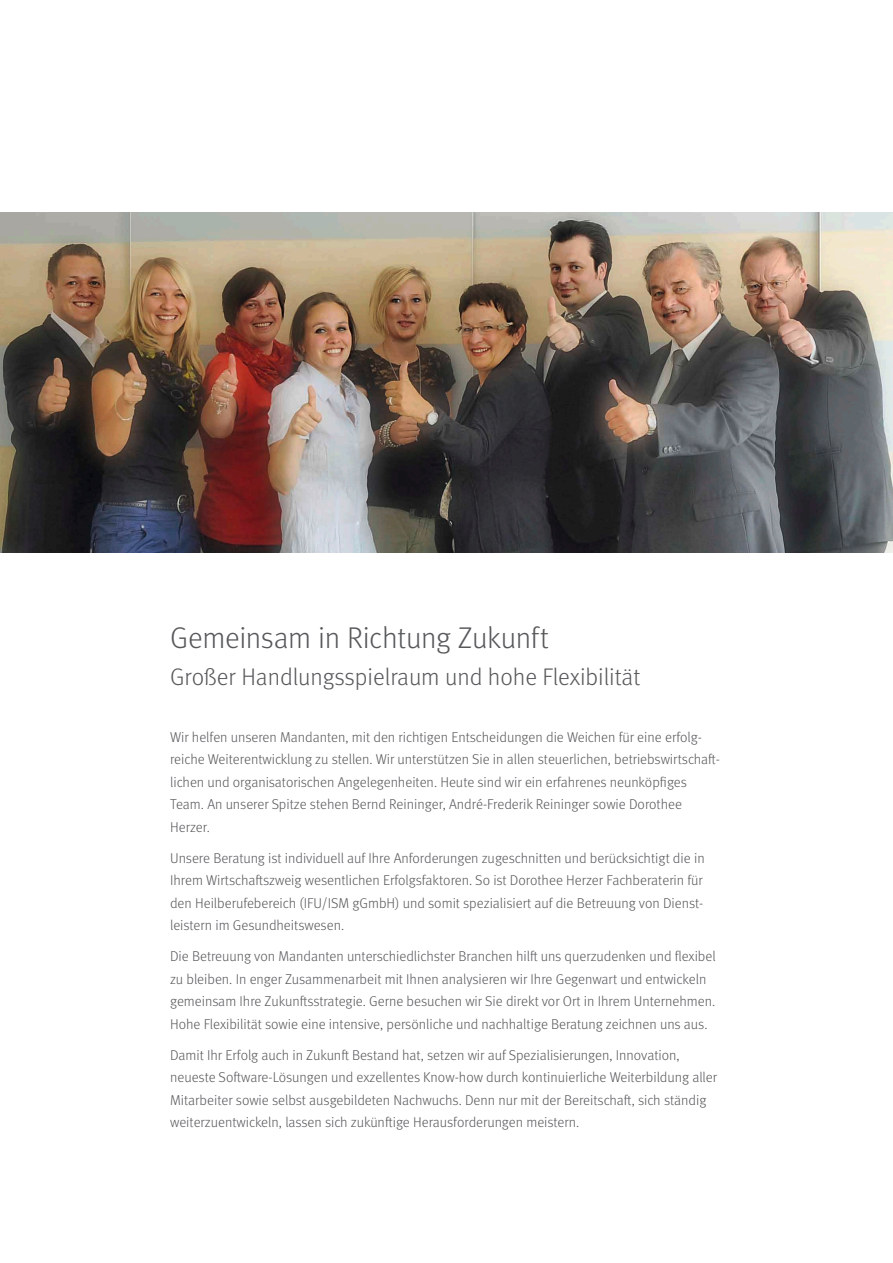
<style>
.page{position:relative;width:893px;height:1263px;background:#fff}
.page>*{position:absolute;margin:0;border:0;box-sizing:border-box;transform-origin:0 0}
.t1{font:300 30px "Meta OT";letter-spacing:-.01em;color:#57585a}
.t2{font:300 24px "Meta OT";color:#57585a}
.t3{font:300 14.25px/22.5px "Meta OT";color:#57585a}
</style>
<div class="page">
<img style="left:0;top:213px;width:893px;height:340px">
<h1 class="t1" style="left:170px;top:620px;width:380px">Gemeinsam in Richtung Zukunft</h1>
<h2 class="t2" style="left:170px;top:663px;width:472px">Großer Handlungsspielraum und hohe Flexibilität</h2>
<p class="t3" style="left:170px;top:726px;width:551px">Wir helfen unseren Mandanten, mit den richtigen Entscheidungen die Weichen für eine erfolg&shy;reiche Weiterentwicklung zu stellen. Wir unterstützen Sie in allen steuerlichen, betriebswirtschaft&shy;lichen und organisatorischen Angelegenheiten. Heute sind wir ein erfahrenes neunköpfiges Team. An unserer Spitze stehen Bernd Reininger, André-Frederik Reininger sowie Dorothee Herzer.</p>
<p class="t3" style="left:170px;top:847px;width:536px">Unsere Beratung ist individuell auf Ihre Anforderungen zugeschnitten und berücksichtigt die in Ihrem Wirtschaftszweig wesentlichen Erfolgsfaktoren. So ist Dorothee Herzer Fachberaterin für den Heilberufebereich (IFU/ISM gGmbH) und somit spezialisiert auf die Betreuung von Dienst&shy;leistern im Gesundheitswesen.</p>
<p class="t3" style="left:170px;top:945px;width:547px">Die Betreuung von Mandanten unterschiedlichster Branchen hilft uns querzudenken und flexibel zu bleiben. In enger Zusammenarbeit mit Ihnen analysieren wir Ihre Gegenwart und entwickeln gemeinsam Ihre Zukunftsstrategie. Gerne besuchen wir Sie direkt vor Ort in Ihrem Unternehmen.<br>Hohe Flexibilität sowie eine intensive, persönliche und nachhaltige Beratung zeichnen uns aus.</p>
<p class="t3" style="left:170px;top:1044px;width:548px">Damit Ihr Erfolg auch in Zukunft Bestand hat, setzen wir auf Spezialisierungen, Innovation, neueste Software-Lösungen und exzellentes Know-how durch kontinuierliche Weiterbildung aller Mitarbeiter sowie selbst ausgebildeten Nachwuchs. Denn nur mit der Bereitschaft, sich ständig weiterzuentwickeln, lassen sich zukünftige Herausforderungen meistern.</p>
</div>
